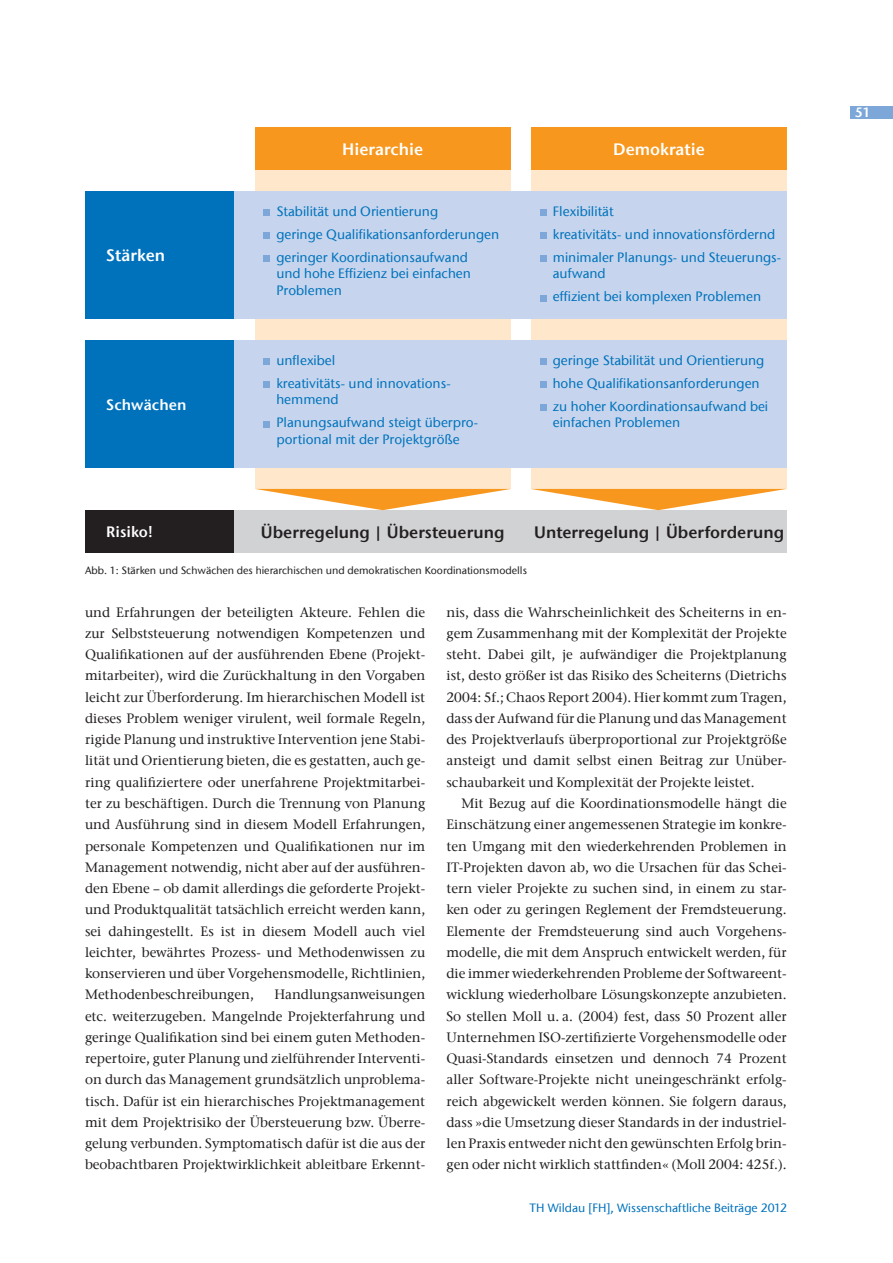
<style>
.page{position:relative;width:893px;height:1263px;background:#fff}
.page>*{position:absolute;margin:0;border:0;box-sizing:border-box;transform-origin:0 0}
.t1{font:16.5px "ITC Stone Sans Com Semi";color:#231f20}
.t2{font:16.5px "ITC Stone Sans Com Semi";color:#fff}
.t3{font:15px "ITC Stone Sans Com Semi";color:#fff}
.t4{font:500 13.5px/21.3px "ITC Stone Serif Com";color:#231f20;text-align:justify}
.t5{font:500 13.5px/23px "ITC Stone Sans Com";color:#0072bc}
.t6{font:13.5px "ITC Stone Sans Com Semi";color:#fff}
.t7{font:500 12px "ITC Stone Sans Com";color:#0072bc}
.t8{font:500 10.5px "ITC Stone Sans Com";color:#231f20}
</style>
<div class="page">
<div style="left:850px;top:106px;width:43px;height:13px;background:#7ca7d8"></div>
<div style="left:85px;top:340px;width:702px;height:128px;background:#c6d5ed"></div>
<div style="left:85px;top:191px;width:702px;height:128px;background:#c6d5ed"></div>
<div style="left:85px;top:510px;width:702px;height:43px;background:#d1d2d4"></div>
<div style="left:255px;top:170px;width:255px;height:319px;background:#fee7cb"></div>
<div style="left:531px;top:170px;width:256px;height:319px;background:#fee7cb"></div>
<div style="left:255px;top:128px;width:255px;height:42px;background:#f7971d"></div>
<div style="left:531px;top:128px;width:256px;height:42px;background:#f7971d"></div>
<div style="left:85px;top:191px;width:149px;height:128px;background:#0072bc"></div>
<div style="left:85px;top:340px;width:149px;height:128px;background:#0072bc"></div>
<div style="left:531px;top:191px;width:256px;height:128px;background:#c6d5ed"></div>
<svg style="left:540px;top:210px;width:6px;height:6px"></svg>
<svg style="left:540px;top:233px;width:6px;height:6px"></svg>
<svg style="left:540px;top:256px;width:6px;height:6px"></svg>
<svg style="left:540px;top:295px;width:6px;height:6px"></svg>
<div style="left:255px;top:191px;width:255px;height:128px;background:#c6d5ed"></div>
<svg style="left:264px;top:210px;width:6px;height:6px"></svg>
<svg style="left:264px;top:233px;width:6px;height:6px"></svg>
<svg style="left:264px;top:256px;width:6px;height:6px"></svg>
<div style="left:531px;top:340px;width:256px;height:128px;background:#c6d5ed"></div>
<svg style="left:540px;top:359px;width:6px;height:6px"></svg>
<div style="left:540px;top:381px;width:6px;height:7px;background:#7ca7d8"></div>
<div style="left:540px;top:404px;width:6px;height:7px;background:#7ca7d8"></div>
<div style="left:255px;top:340px;width:255px;height:128px;background:#c6d5ed"></div>
<svg style="left:264px;top:359px;width:6px;height:6px"></svg>
<div style="left:264px;top:381px;width:6px;height:7px;background:#7ca7d8"></div>
<svg style="left:264px;top:421px;width:6px;height:6px"></svg>
<svg style="left:256px;top:489px;width:254px;height:21px"></svg>
<svg style="left:531px;top:489px;width:255px;height:21px"></svg>
<div style="left:85px;top:510px;width:149px;height:43px;background:#231f20"></div>
<p class="t2" style="left:106px;top:245px;width:60px">Stärken</p>
<p class="t3" style="left:106px;top:395px;width:82px">Schwächen</p>
<p class="t2" style="left:342px;top:139px;width:82px">Hierarchie</p>
<p class="t2" style="left:613px;top:139px;width:93px">Demokratie</p>
<p class="t5" style="left:276px;top:200px;width:224px">Stabilität und Orientierung<br>geringe Qualifikationsanforderungen geringer Koordinationsaufwand</p>
<p class="t5" style="left:276px;top:266px;width:196px;line-height:16.5px">und hohe Effizienz bei einfachen<br>Problemen</p>
<p class="t5" style="left:276px;top:349px;width:176px">unflexibel<br>kreativitäts- und innovations -</p>
<p class="t5" style="left:276px;top:388px;width:203px">hemmend<br>Planungsaufwand steigt überpro-</p>
<p class="t5" style="left:276px;top:428px;width:185px">portional mit der Projektgröße</p>
<p class="t5" style="left:553px;top:200px;width:230px">Flexibilität<br>kreativitäts- und innovationsfördernd minimaler Planungs- und Steuerungs-</p>
<p class="t5" style="left:553px;top:262px;width:210px">aufwand<br>effizient bei komplexen Problemen</p>
<p class="t5" style="left:553px;top:349px;width:217px">geringe Stabilität und Orientierung hohe Qualifikationsanforderungen zu hoher Koordinationsaufwand bei</p>
<p class="t5" style="left:553px;top:411px;width:129px">einfachen Problemen</p>
<p class="t3" style="left:106px;top:523px;width:49px">Risiko!</p>
<p class="t1" style="left:261px;top:522px;width:245px">Überregelung | Übersteuerung</p>
<p class="t1" style="left:534px;top:523px;width:252px">Unterregelung | Überforderung</p>
<p class="t8" style="left:85px;top:564px;width:443px">Abb. 1: Stärken und Schwächen des hierarchischen und demokratischen Koordinationsmodells</p>
<p class="t4" style="left:85px;top:601px;width:342px">und Erfahrungen der beteiligten Akteure. Fehlen die zur Selbststeuerung notwendigen Kompetenzen und Qualifikationen auf der ausführenden Ebene (Projekt&shy;mitarbeiter), wird die Zurückhaltung in den Vorgaben leicht zur Überforderung. Im hierarchischen Modell ist dieses Problem weniger virulent, weil formale Regeln, rigide Planung und instruktive Intervention jene Stabi&shy;lität und Orientierung bieten, die es gestatten, auch ge&shy;ring qualifiziertere oder unerfahrene Projektmitarbei&shy;ter zu beschäftigen. Durch die Trennung von Planung und Ausführung sind in diesem Modell Erfahrungen, personale Kompetenzen und Qualifikationen nur im Management notwendig, nicht aber auf der ausführen&shy;den Ebene – ob damit allerdings die geforderte Projekt&shy;und Produktqualität tatsächlich erreicht werden kann, sei dahingestellt. Es ist in diesem Modell auch viel leichter, bewährtes Prozess- und Methodenwissen zu konservieren und über Vorgehensmodelle, Richtlinien, Methodenbeschreibungen,</p>
<p class="t4" style="left:85px;top:984px;width:342px;text-indent:189px">Handlungsanweisungen etc. weiterzugeben. Mangelnde Projekterfahrung und geringe Qualifikation sind bei einem guten Methoden&shy;repertoire, guter Planung und zielführender Interventi&shy;on durch das Management grundsätzlich unproblema&shy;tisch. Dafür ist ein hierarchisches Projektmanagement mit dem Projektrisiko der Übersteuerung bzw. Überre&shy;gelung verbunden. Symptomatisch dafür ist die aus der beobachtbaren Projektwirklichkeit ableitbare Erkennt-</p>
<p class="t4" style="left:446px;top:601px;width:342px">nis, dass die Wahrscheinlichkeit des Scheiterns in en&shy;gem Zusammenhang mit der Komplexität der Projekte steht. Dabei gilt, je aufwändiger die Projektplanung ist, desto größer ist das Risiko des Scheiterns (Dietrichs 2004: 5f.; Chaos Report 2004). Hier kommt zum Tragen, dass der Aufwand für die Planung und das Management des Projektverlaufs überproportional zur Projektgröße ansteigt und damit selbst einen Beitrag zur Unüber&shy;schaubarkeit und Komplexität der Projekte leistet.</p>
<p class="t4" style="left:446px;top:792px;width:342px;text-indent:15px">Mit Bezug auf die Koordinationsmodelle hängt die Einschätzung einer angemessenen Strategie im konkre&shy;ten Umgang mit den wiederkehrenden Problemen in IT-Projekten davon ab, wo die Ursachen für das Schei&shy;tern vieler Projekte zu suchen sind, in einem zu star&shy;ken oder zu geringen Reglement der Fremdsteuerung.<br>Elemente der Fremdsteuerung sind auch Vorgehens&shy;modelle, die mit dem Anspruch entwickelt werden, für die immer wiederkehrenden Probleme der Softwareent&shy;wicklung wiederholbare Lösungskonzepte anzubieten.<br>So stellen Moll u. a. (2004) fest, dass 50 Prozent aller Unternehmen ISO-zertifizierte Vorgehensmodelle oder Quasi-Standards einsetzen und dennoch 74 Prozent aller Software-Projekte nicht uneingeschränkt erfolg&shy;reich abgewickelt werden können. Sie folgern daraus, dass »die Umsetzung dieser Standards in der industriel&shy;len Praxis entweder nicht den gewünschten Erfolg brin&shy;gen oder nicht wirklich stattfinden« (Moll 2004: 425f.).</p>
<p class="t7" style="left:530px;top:1200px;width:259px">TH Wildau [FH], Wissenschaftliche Beiträge 2012</p>
<p class="t6" style="left:855px;top:104px;width:17px">51</p>
</div>
